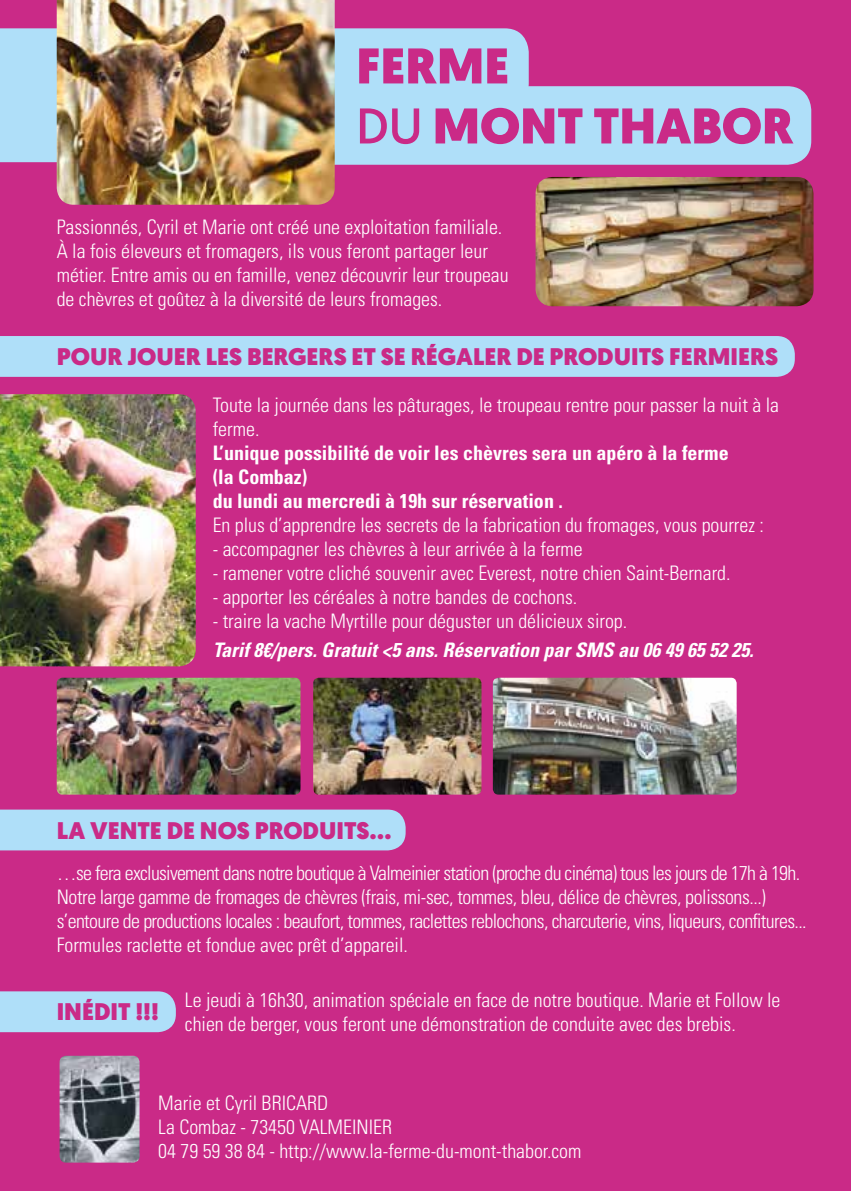
<style>
.page{position:relative;width:851px;height:1191px;background:#fff}
.page>*{position:absolute;margin:0;border:0;box-sizing:border-box;transform-origin:0 0}
.t1{font:900 50px/60px "Geomanist";color:#ca2a87}
.t2{font:900 24px "Geomanist";color:#ca2a87}
.t3{font:300 condensed 20px/24px "Univers LT";color:#fff}
.t4{font:300 condensed 20px/24px "Univers LT";letter-spacing:-.03em;color:#fff}
.t5{font:700 condensed 20px/24px "Univers LT";color:#fff}
.t6{font:italic 700 condensed 20px "Univers LT";color:#fff}
.s1{font-weight:400}
</style>
<div class="page">
<div style="left:0;top:0;width:850px;height:1191px;background:#ca2a87"></div>
<div style="left:0;top:336px;width:794px;height:41px;background:#afdff9"></div>
<div style="left:0;top:809px;width:405px;height:41px;background:#afdff9"></div>
<div style="left:0;top:991px;width:176px;height:41px;background:#afdff9"></div>
<div style="left:0;top:28px;width:57px;height:134px;background:#afdff9"></div>
<div style="left:287px;top:86px;width:524px;height:79px;background:#afdff9;border-radius:24px"></div>
<div style="left:287px;top:28px;width:241px;height:79px;background:#afdff9;border-radius:24px"></div>
<img style="left:57px;top:0;width:277px;height:205px">
<img style="left:535px;top:177px;width:278px;height:129px">
<img style="left:0;top:394px;width:196px;height:272px">
<img style="left:60px;top:1055px;width:79px;height:107px">
<img style="left:57px;top:677px;width:243px;height:117px">
<img style="left:313px;top:677px;width:168px;height:117px">
<img style="left:493px;top:677px;width:243px;height:117px">
<h1 class="t1" style="left:356px;top:36px;width:438px">FERME<br><span class="s1">DU</span> MONT THABOR</h1>
<p class="t3" style="left:57px;top:215px;width:453px">Passionnés, Cyril et Marie ont créé une exploitation familiale.<br>À la fois éleveurs et fromagers, ils vous feront partager leur métier. Entre amis ou en famille, venez découvrir leur troupeau de chèvres et goûtez à la diversité de leurs fromages.</p>
<p class="t2" style="left:57px;top:340px;width:723px">POUR JOUER LES BERGERS ET SE RÉGALER DE PRODUITS FERMIERS</p>
<p class="t3" style="left:213px;top:392px;width:567px">Toute la journée dans les pâturages, le troupeau rentre pour passer la nuit à la ferme.</p>
<p class="t5" style="left:213px;top:440px;width:517px">L’unique possibilité de voir les chèvres sera un apéro à la ferme (la Combaz)<br>du lundi au mercredi à 19h sur réservation .</p>
<p class="t3" style="left:213px;top:512px;width:552px">En plus d’apprendre les secrets de la fabrication du fromages, vous pourrez :</p>
<p class="t3" style="left:213px;top:536px;width:371px">- accompagner les chèvres à leur arrivée à la ferme</p>
<p class="t3" style="left:213px;top:560px;width:519px">- ramener votre cliché souvenir avec Everest, notre chien Saint-Bernard.</p>
<p class="t3" style="left:213px;top:584px;width:366px">- apporter les céréales à notre bandes de cochons.</p>
<p class="t3" style="left:213px;top:608px;width:416px">- traire la vache Myrtille pour déguster un délicieux sirop.</p>
<p class="t6" style="left:213px;top:638px;width:542px">Tarif 8€/pers. Gratuit &lt;5 ans. Réservation par SMS au 06 49 65 52 25.</p>
<p class="t2" style="left:57px;top:814px;width:336px">LA VENTE DE NOS PRODUITS…</p>
<p class="t4" style="left:57px;top:860px;width:751px">…se fera exclusivement dans notre boutique à Valmeinier station (proche du cinéma) tous les jours de 17h à 19h.<br>Notre large gamme de fromages de chèvres (frais, mi-sec, tommes, bleu, délice de chèvres, polissons...) s’entoure de productions locales : beaufort, tommes, raclettes reblochons, charcuterie, vins, liqueurs, confitures...<br>Formules raclette et fondue avec prêt d’appareil.</p>
<p class="t2" style="left:57px;top:995px;width:104px">INÉDIT !!!</p>
<p class="t3" style="left:185px;top:988px;width:597px">Le jeudi à 16h30, animation spéciale en face de notre boutique. Marie et Follow le chien de berger, vous feront une démonstration de conduite avec des brebis.</p>
<p class="t3" style="left:158px;top:1090px;width:424px">Marie et Cyril BRICARD<br>La Combaz - 73450 VALMEINIER<br>04 79 59 38 84 - http://www.la-ferme-du-mont-thabor.com</p>
</div>
